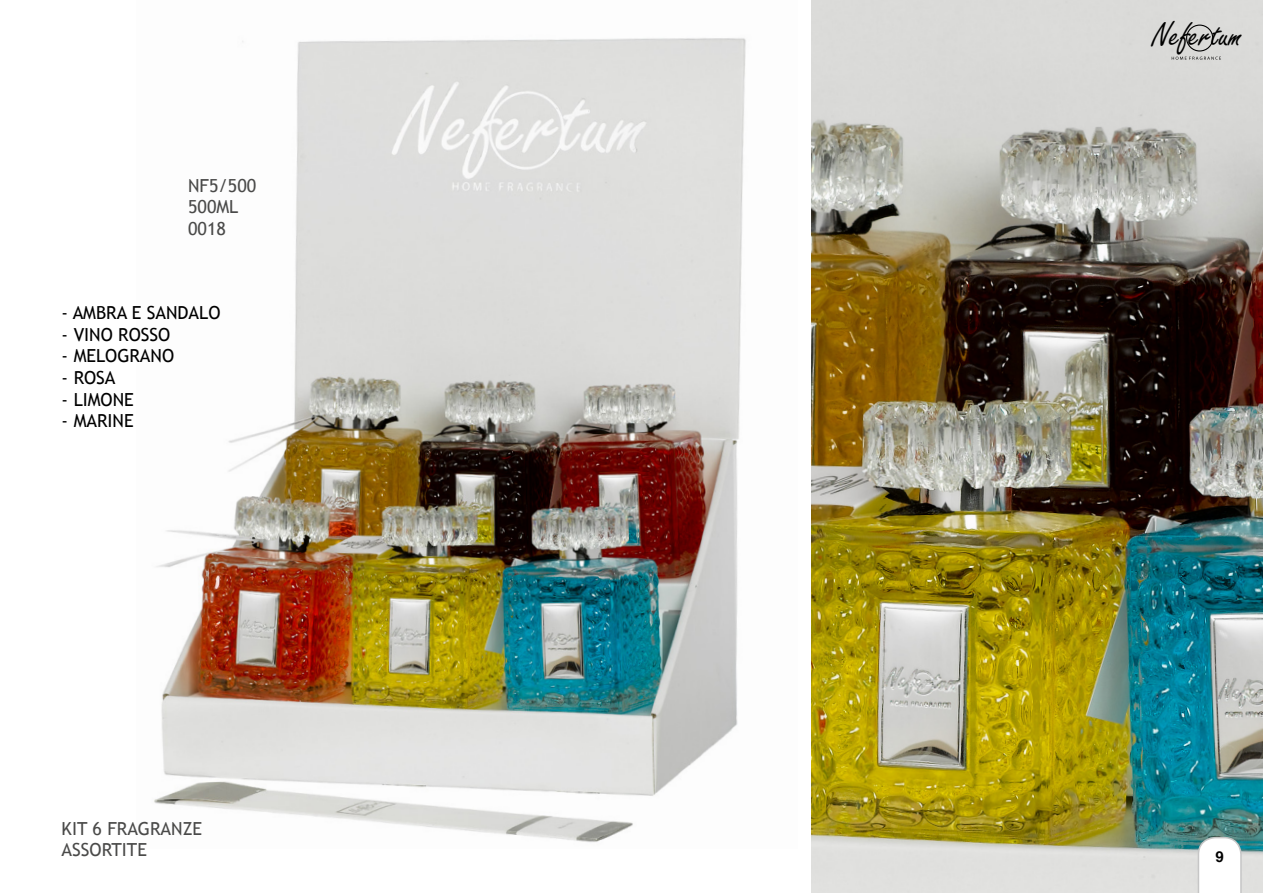
<style>
.page{position:relative;width:1263px;height:893px;background:#fff}
.page>*{position:absolute;margin:0;border:0;box-sizing:border-box;transform-origin:0 0}
.t1{font:36.6px "Freestyle Script";color:#000}
.t2{font:18px "Trebuchet MS";color:#000}
.t3{font:18px/21.6px "Trebuchet MS";color:#4a4a49}
.t4{font:700 15px "Helvetica";color:#000}
</style>
<div class="page">
<img style="left:812px;top:0;width:451px;height:893px">
<div style="left:1186px;top:25px;width:27px;height:27px;border:1px solid #000;border-radius:50%"></div>
<svg style="left:1172px;top:57px;width:49px;height:3px"></svg>
<img style="left:154px;top:38px;width:592px;height:805px">
<svg style="left:1198px;top:837px;width:44px;height:56px"></svg>
<p class="t3" style="left:188px;top:175px;width:70px">NF5/500<br>500ML<br>0018</p>
<p class="t2" style="left:62px;top:302px;width:160px">- AMBRA E SANDALO</p>
<p class="t2" style="left:62px;top:324px;width:110px">- VINO ROSSO</p>
<p class="t2" style="left:62px;top:345px;width:114px">- MELOGRANO</p>
<p class="t2" style="left:62px;top:367px;width:55px">- ROSA</p>
<p class="t2" style="left:62px;top:389px;width:74px">- LIMONE</p>
<p class="t2" style="left:62px;top:410px;width:74px">- MARINE</p>
<p class="t3" style="left:62px;top:818px;width:142px">KIT 6 FRAGRANZE<br>ASSORTITE</p>
<h1 class="t1" style="left:1152px;top:15px;width:92px">Nefertum</h1>
<p class="t4" style="left:1215px;top:844px;width:10px">9</p>
</div>
